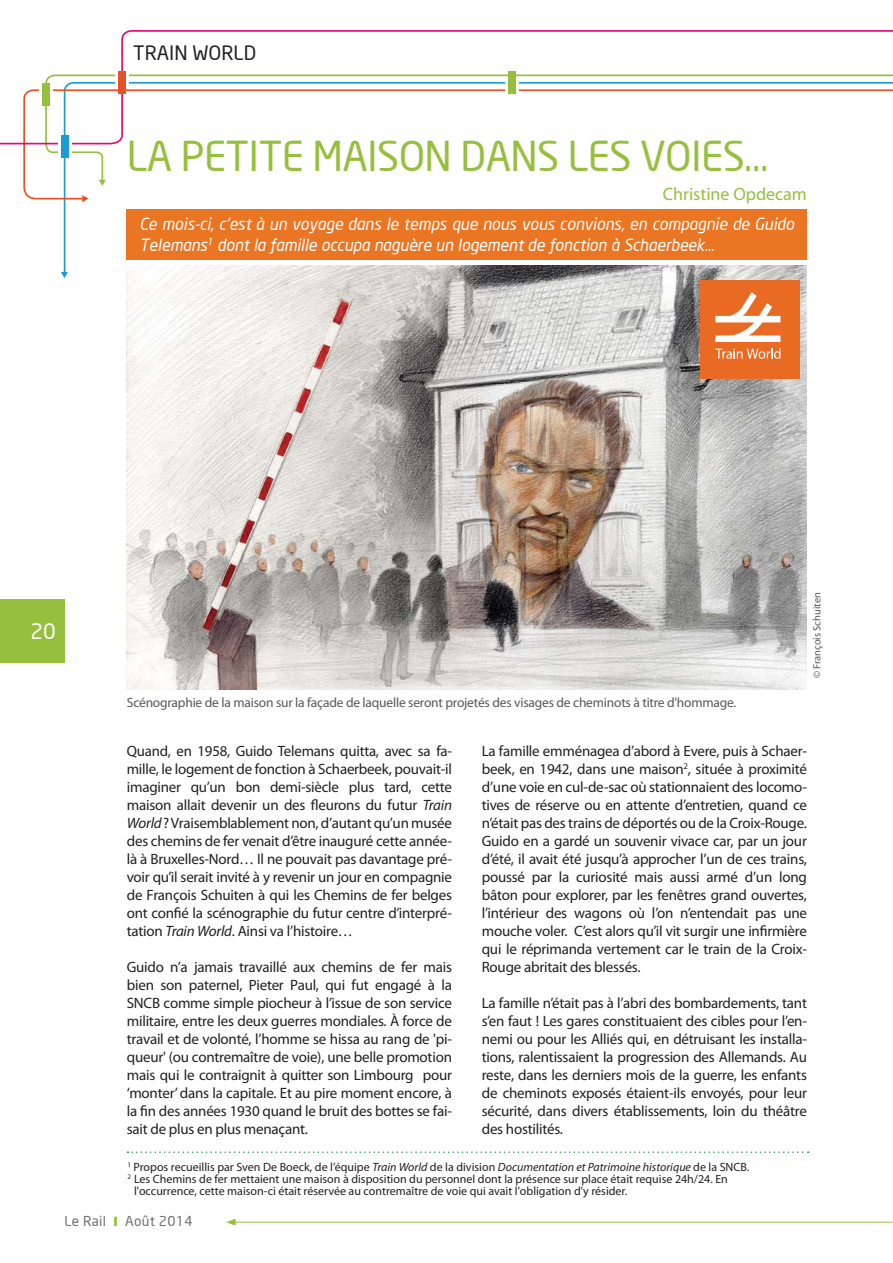
<style>
.page{position:relative;width:893px;height:1263px;background:#fff}
.page>*{position:absolute;margin:0;border:0;box-sizing:border-box;transform-origin:0 0}
.t1{font:40.5px "Neo Sans";letter-spacing:-.015em;color:#96bf3d}
.t2{font:21px "Neo Sans";color:#fff}
.t3{font:19.5px "Neo Sans";color:#231f20}
.t4{font:18px "Myriad Pro";color:#96bf3d}
.t5{font:italic 16.5px/21px "Neo Sans";letter-spacing:-.005em;color:#fff}
.t6{font:15px/18px "Myriad Pro";letter-spacing:-.015em;color:#231f20;text-align:justify}
.t7{font:13.5px "Myriad Pro";letter-spacing:-.015em;color:#57585a}
.t8{font:13.5px "Neo Sans";letter-spacing:.025em;color:#707072}
.t9{font:12px "Myriad Pro";color:#231f20}
.t10{font:10.5px "Myriad Pro";color:#57585a}
.s1{font-style:italic}
</style>
<div class="page">
<svg style="left:63px;top:200px;width:744px;height:78px"></svg>
<svg style="left:23px;top:145px;width:83px;height:55px"></svg>
<svg style="left:0;top:30px;width:893px;height:115px"></svg>
<svg style="left:61px;top:272px;width:7px;height:6px"></svg>
<svg style="left:82px;top:195px;width:7px;height:7px"></svg>
<svg style="left:99px;top:180px;width:7px;height:6px"></svg>
<div style="left:115px;top:72px;width:14px;height:15px;background:#fff"></div>
<div style="left:118px;top:72px;width:8px;height:22px;background:#e65225"></div>
<div style="left:58px;top:135px;width:14px;height:23px;background:#fff"></div>
<div style="left:61px;top:135px;width:8px;height:23px;background:#1c9bd7"></div>
<div style="left:39px;top:83px;width:13px;height:16px;background:#fff"></div>
<div style="left:42px;top:83px;width:8px;height:23px;background:#96bf3d"></div>
<div style="left:505px;top:79px;width:13px;height:15px;background:#fff"></div>
<div style="left:508px;top:72px;width:8px;height:22px;background:#96bf3d"></div>
<div style="left:0;top:600px;width:64px;height:63px;background:#96bf3d"></div>
<hr style="left:233px;top:1222px;width:660px;height:1px;background:#96bf3d">
<svg style="left:226px;top:1219px;width:10px;height:7px"></svg>
<div style="left:127px;top:209px;width:680px;height:50px;background:#ea7523"></div>
<img style="left:127px;top:265px;width:679px;height:424px">
<div style="left:700px;top:280px;width:99px;height:98px;background:#e96a23"></div>
<svg style="left:715px;top:292px;width:65px;height:50px"></svg>
<svg style="left:715px;top:348px;width:65px;height:11px"></svg>
<svg style="left:128px;top:1151px;width:681px;height:2px"></svg>
<h3 class="t3" style="left:133px;top:41px;width:124px">TRAIN WORLD</h3>
<h1 class="t1" style="left:127px;top:131px;width:643px">LA PETITE MAISON DANS LES VOIES…</h1>
<p class="t4" style="left:663px;top:187px;width:146px">Christine Opdecam</p>
<p class="t5" style="left:140px;top:213px;width:656px">Ce mois-ci, c’est à un voyage dans le temps que nous vous convions, en compagnie de Guido<br>Telemans<sup>1</sup> dont la famille occupa naguère un logement de fonction à Schaerbeek…</p>
<h2 class="t2" style="left:31px;top:619px;width:27px">20</h2>
<p class="t7" style="left:127px;top:697px;width:611px">Scénographie de la maison sur la façade de laquelle seront projetés des visages de cheminots à titre d'hommage.</p>
<p class="t10" style="left:813px;top:678px;width:88px;rotate:-90deg">© François Schuiten</p>
<p class="t6" style="left:127px;top:743px;width:327px">Quand, en 1958, Guido Telemans quitta, avec sa fa&shy;mille, le logement de fonction à Schaerbeek, pouvait-il imaginer qu’un bon demi-siècle plus tard, cette maison allait devenir un des fleurons du futur <span class="s1">Train World</span> ? Vraisemblablement non, d’autant qu’un musée des chemins de fer venait d’être inauguré cette année&shy;là à Bruxelles-Nord… Il ne pouvait pas davantage pré&shy;voir qu’il serait invité à y revenir un jour en compagnie de François Schuiten à qui les Chemins de fer belges ont confié la scénographie du futur centre d’interpré&shy;tation <span class="s1">Train World</span>. Ainsi va l’histoire…</p>
<p class="t6" style="left:127px;top:959px;width:327px">Guido n’a jamais travaillé aux chemins de fer mais bien son paternel, Pieter Paul, qui fut engagé à la SNCB comme simple piocheur à l’issue de son service militaire, entre les deux guerres mondiales. À force de travail et de volonté, l’homme se hissa au rang de 'pi&shy;queur' (ou contremaître de voie), une belle promotion mais qui le contraignit à quitter son Limbourg pour ‘monter’ dans la capitale. Et au pire moment encore, à la fin des années 1930 quand le bruit des bottes se fai&shy;sait de plus en plus menaçant.</p>
<p class="t6" style="left:482px;top:743px;width:327px">La famille emménagea d’abord à Evere, puis à Schaer&shy;beek, en 1942, dans une maison<sup>2</sup>, située à proximité d’une voie en cul-de-sac où stationnaient des locomo&shy;tives de réserve ou en attente d’entretien, quand ce n’était pas des trains de déportés ou de la Croix-Rouge.<br>Guido en a gardé un souvenir vivace car, par un jour d’été, il avait été jusqu’à approcher l’un de ces trains, poussé par la curiosité mais aussi armé d’un long bâton pour explorer, par les fenêtres grand ouvertes, l’intérieur des wagons où l’on n’entendait pas une mouche voler. C’est alors qu’il vit surgir une infirmière qui le réprimanda vertement car le train de la Croix-Rouge abritait des blessés.</p>
<p class="t6" style="left:482px;top:995px;width:327px">La famille n’était pas à l’abri des bombardements, tant s’en faut ! Les gares constituaient des cibles pour l’en&shy;nemi ou pour les Alliés qui, en détruisant les installa&shy;tions, ralentissaient la progression des Allemands. Au reste, dans les derniers mois de la guerre, les enfants de cheminots exposés étaient-ils envoyés, pour leur sécurité, dans divers établissements, loin du théâtre des hostilités.</p>
<p class="t9" style="left:128px;top:1163px;width:623px"><sup>1</sup> Propos recueillis par Sven De Boeck, de l’équipe <span class="s1">Train World</span> de la division <span class="s1">Documentation et Patrimoine historique</span> de la SNCB.</p>
<p class="t9" style="left:128px;top:1175px;width:602px"><sup>2</sup> Les Chemins de fer mettaient une maison à disposition du personnel dont la présence sur place était requise 24h/24. En</p>
<p class="t9" style="left:134px;top:1187px;width:495px">l'occurrence, cette maison-ci était réservée au contremaître de voie qui avait l'obligation d'y résider.</p>
<p class="t8" style="left:64px;top:1213px;width:43px">Le Rail</p>
<p class="t8" style="left:125px;top:1213px;width:69px">Août 2014</p>
</div>
